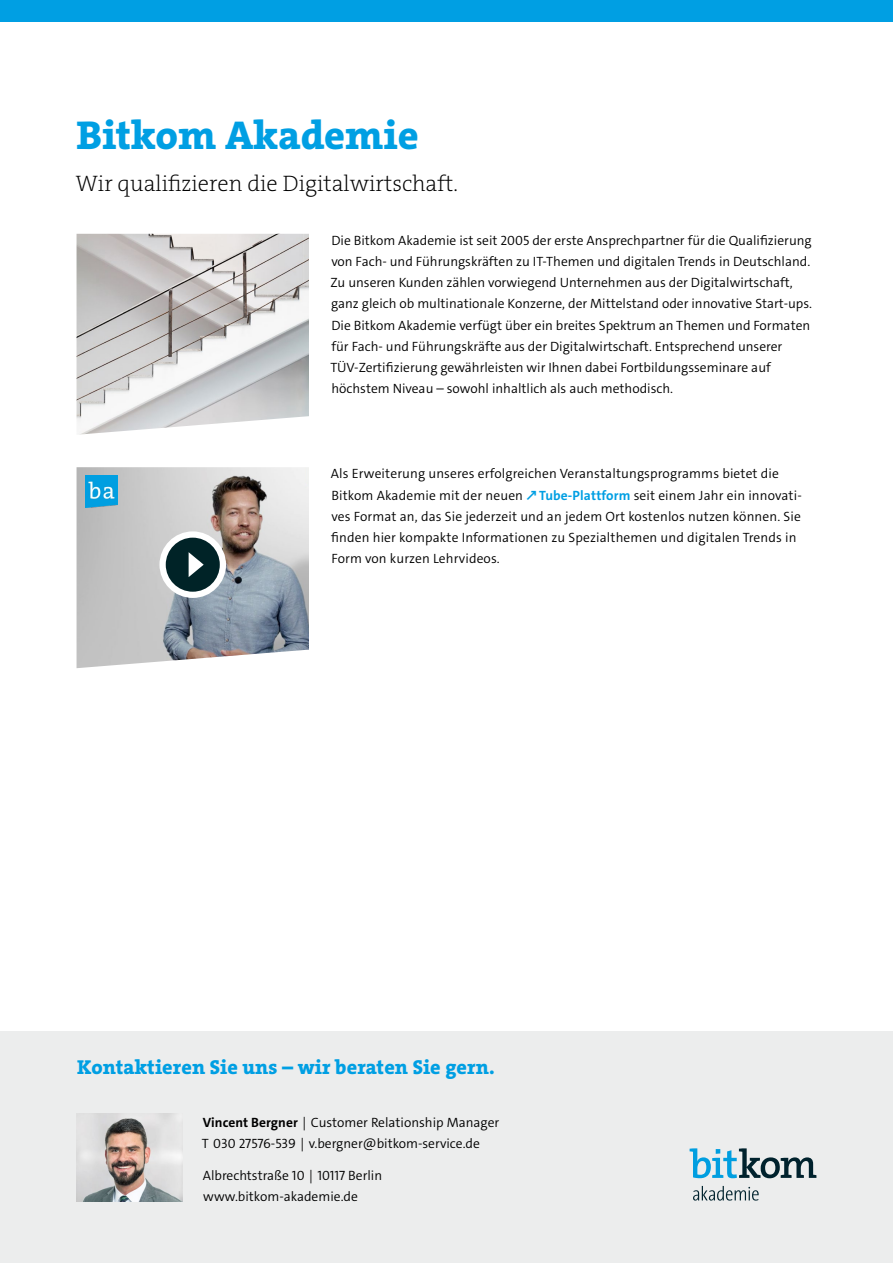
<style>
.page{position:relative;width:893px;height:1263px;background:#fff}
.page>*{position:absolute;margin:0;border:0;box-sizing:border-box;transform-origin:0 0}
.t1{font:40.5px "The Serif HP8 Ex Bld";color:#009fe3}
.t2{font:22.5px "The Serif HP2 Ex Lig";color:#000}
.t3{font:20.25px "The Serif HP8 Ex Bld";letter-spacing:.005em;color:#009fe3}
.t4{font:300 13.5px/21.3px "The Sans C4 s";color:#000}
.s1{font-weight:700;color:#009fe3}
.s2{font-weight:700}
</style>
<div class="page">
<div style="left:0;top:0;width:893px;height:21px;background:#009fe3"></div>
<div style="left:0;top:1031px;width:893px;height:232px;background:#eceded"></div>
<svg style="left:693px;top:1186px;width:66px;height:14px"></svg>
<svg style="left:690px;top:1148px;width:126px;height:30px"></svg>
<img style="left:77px;top:1114px;width:105px;height:87px">
<img style="left:77px;top:234px;width:232px;height:201px">
<img style="left:77px;top:467px;width:232px;height:201px">
<svg style="left:159px;top:531px;width:67px;height:67px"></svg>
<img style="left:86px;top:476px;width:31px;height:31px">
<h1 class="t1" style="left:77px;top:108px;width:344px">Bitkom Akademie</h1>
<h2 class="t2" style="left:76px;top:169px;width:383px">Wir qualifizieren die Digitalwirtschaft.</h2>
<p class="t4" style="left:330px;top:229px;width:483px">Die Bitkom Akademie ist seit 2005 der erste Ansprechpartner für die Qualifizierung von Fach- und Führungskräften zu IT-Themen und digitalen Trends in Deutschland.<br>Zu unseren Kunden zählen vorwiegend Unternehmen aus der Digitalwirtschaft, ganz gleich ob multinationale Konzerne, der Mittelstand oder innovative Start-ups.<br>Die Bitkom Akademie verfügt über ein breites Spektrum an Themen und Formaten für Fach- und Führungskräfte aus der Digitalwirtschaft. Entsprechend unserer TÜV-Zertifizierung gewährleisten wir Ihnen dabei Fortbildungsseminare auf höchstem Niveau – sowohl inhaltlich als auch methodisch.</p>
<p class="t4" style="left:331px;top:463px;width:472px">Als Erweiterung unseres erfolgreichen Veranstaltungsprogramms bietet die Bitkom Akademie mit der neuen <span class="s1">↗Tube-Plattform</span> seit einem Jahr ein innovati&shy;ves Format an, das Sie jederzeit und an jedem Ort kostenlos nutzen können. Sie finden hier kompakte Informationen zu Spezialthemen und digitalen Trends in Form von kurzen Lehrvideos.</p>
<h3 class="t3" style="left:77px;top:1053px;width:419px">Kontaktieren Sie uns – wir beraten Sie gern.</h3>
<p class="t4" style="left:202px;top:1112px;width:299px"><span class="s2">Vincent Bergner</span> | Customer Relationship Manager<br>T 030 27576-539 | v.bergner@bitkom-service.de</p>
<p class="t4" style="left:203px;top:1165px;width:181px">Albrechtstraße 10 | 10117 Berlin www.bitkom-akademie.de</p>
</div>
